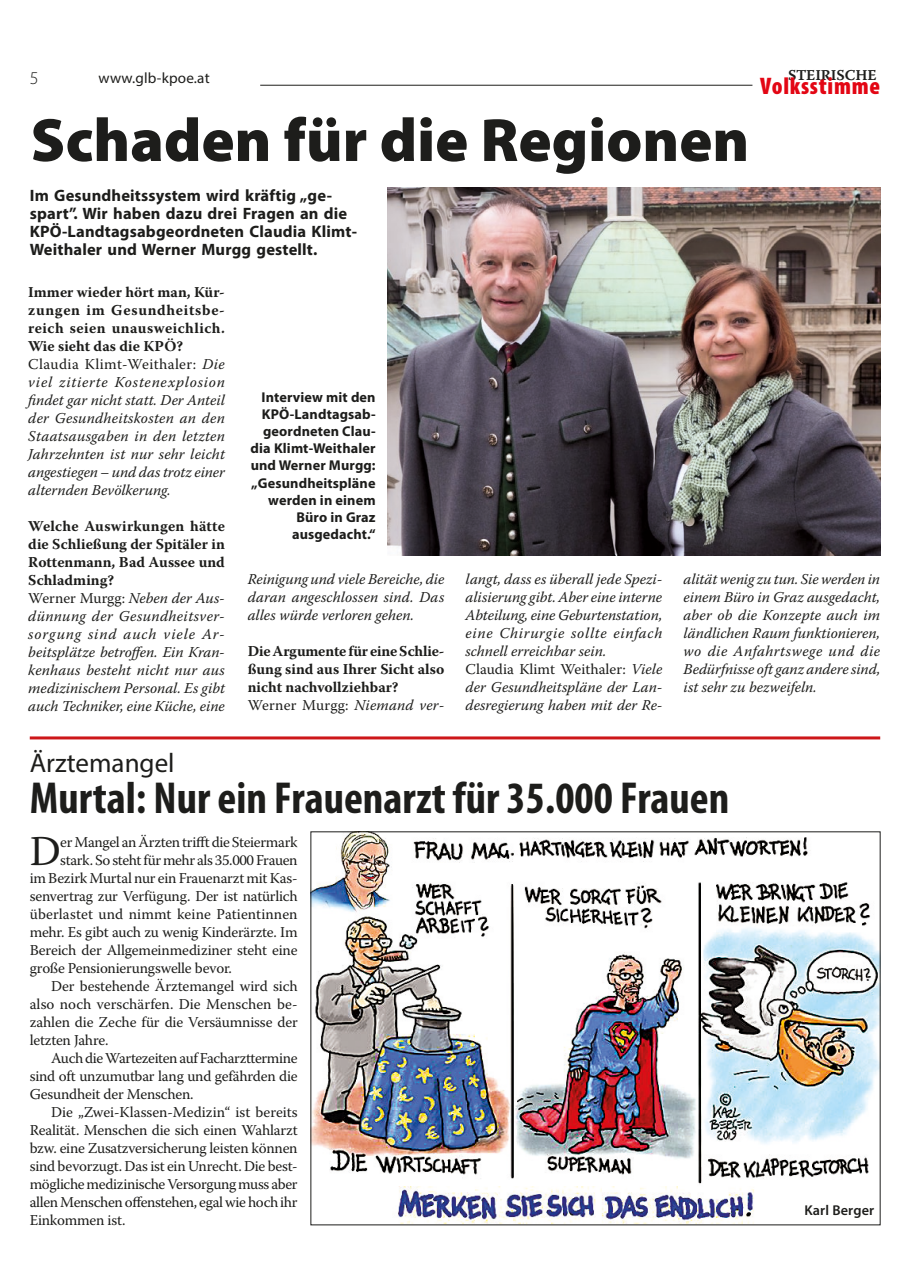
<style>
.page{position:relative;width:910px;height:1276px;background:#fff}
.page>*{position:absolute;margin:0;border:0;box-sizing:border-box;transform-origin:0 0}
.headline_B_T2{font:900 61.5px "Myriad Pro";color:#1d1d1b}
.headline_B_T2-2{font:700 condensed 45px "Myriad Pro";color:#1d1d1b}
.Fließtext{font:42.3px "Warnock Pro";color:#1d1d1b}
.titel_2_18{font:27px "Myriad Pro";color:#1d1d1b}
.t1{font:900 condensed 24px "Myriad Pro";letter-spacing:.03em;color:#e30614}
.t2{font:300 18px "Myriad Pro";color:#1d1d1b}
.Vorspann{font:700 16.5px/18px "Myriad Pro";letter-spacing:.01em;color:#1d1d1b}
.Fließtext-2{font:italic 15px/18px "Warnock Pro";color:#1d1d1b;text-align:justify}
.Fließtext-3{font:15px/18px "Warnock Pro";letter-spacing:-.015em;color:#1d1d1b;text-align:justify}
.Fließtext-4{font:700 15px/18px "Warnock Pro";color:#1d1d1b;text-align:justify}
.Fließtext-5{font:15px "Warnock Pro";letter-spacing:.005em;color:#1d1d1b}
.Fließtext-6{font:15px "Warnock Pro";letter-spacing:.015em;color:#1d1d1b}
.t3{font:15px "Myriad Pro";letter-spacing:.01em;color:#1d1d1b}
.t4{font:15px "Warnock Pro Semibold Capt";letter-spacing:-.01em;color:#1d1d1b}
.Bildtext{font:700 14.25px/17.1px "Myriad Pro";letter-spacing:.01em;color:#1d1d1b;text-align:right}
.Bildtext-2{font:600 14.25px "Myriad Pro";letter-spacing:.01em;color:#1d1d1b}
.s1{font-style:normal}
.s2{font-style:italic}
</style>
<div class="page">
<hr style="left:260px;top:85px;width:492px;height:1px;background:#1d1d1b">
<img style="left:387px;top:187px;width:493px;height:368px">
<img style="left:312px;top:833px;width:567px;height:390px">
<hr style="left:30px;top:736px;width:850px;height:3px;background:#cd171a">
<p class="t2" style="left:30px;top:67px;width:10px">5</p>
<p class="t4" style="left:788px;top:66px;width:90px">STEIRISCHE</p>
<p class="t3" style="left:99px;top:69px;width:113px">www.glb-kpoe.at</p>
<p class="headline_B_T2" style="left:31px;top:99px;width:720px">Schaden für die Regionen</p>
<h3 class="t1" style="left:760px;top:70px;width:121px">Volksstimme</h3>
<p class="Vorspann" style="left:30px;top:185px;width:329px">Im Gesundheitssystem wird kräftig „ge&shy;spart”. Wir haben dazu drei Fragen an die KPÖ-Landtagsabgeordneten Claudia Klimt-Weithaler und Werner Murgg gestellt.</p>
<p class="Fließtext-4" style="left:28px;top:282px;width:198px">Immer wieder hört man, Kür&shy;zungen im Gesundheitsbe&shy;reich seien unausweichlich.<br>Wie sieht das die KPÖ?</p>
<p class="Fließtext-2" style="left:28px;top:354px;width:198px"><span class="s1">Claudia Klimt-Weithaler:</span> Die viel zitierte Kostenexplosion findet gar nicht statt. Der Anteil der Gesundheitskosten an den Staatsausgaben in den letzten Jahrzehnten ist nur sehr leicht angestiegen – und das trotz einer alternden Bevölkerung.</p>
<p class="Fließtext-4" style="left:28px;top:516px;width:198px">Welche Auswirkungen hätte die Schließung der Spitäler in Rottenmann, Bad Aussee und Schladming?</p>
<p class="Fließtext-2" style="left:28px;top:588px;width:198px"><span class="s1">Werner Murgg:</span> Neben der Aus&shy;dünnung der Gesundheitsver&shy;sorgung sind auch viele Ar&shy;beitsplätze betroffen. Ein Kran&shy;kenhaus besteht nicht nur aus medizinischem Personal. Es gibt auch Techniker, eine Küche, eine</p>
<p class="Bildtext" style="left:251px;top:388px;width:127px">Interview mit den<br>KPÖ-Landtagsab&shy;geordneten Clau&shy;dia Klimt-Weithaler und Werner Murgg: „Gesundheitspläne werden in einem<br>Büro in Graz ausgedacht.“</p>
<p class="Fließtext-2" style="left:248px;top:570px;width:198px">Reinigung und viele Bereiche, die daran angeschlossen sind. Das alles würde verloren gehen.</p>
<p class="Fließtext-4" style="left:248px;top:642px;width:198px">Die Argumente für eine Schlie&shy;ßung sind aus Ihrer Sicht also nicht nachvollziehbar?</p>
<p class="Fließtext-6" style="left:248px;top:696px;width:198px">Werner Murgg: <span class="s2">Niemand ver-</span></p>
<p class="Fließtext-2" style="left:466px;top:570px;width:198px">langt, dass es überall jede Spezi&shy;alisierung gibt. Aber eine interne Abteilung, eine Geburtenstation, eine Chirurgie sollte einfach schnell erreichbar sein.</p>
<p class="Fließtext-2" style="left:466px;top:660px;width:198px"><span class="s1">Claudia Klimt Weithaler:</span> Viele der Gesundheitspläne der Lan&shy;desregierung haben mit der Re-</p>
<p class="Fließtext-2" style="left:684px;top:570px;width:198px">alität wenig zu tun. Sie werden in einem Büro in Graz ausgedacht, aber ob die Konzepte auch im ländlichen Raum funktionieren, wo die Anfahrtswege und die Bedürfnisse oft ganz andere sind, ist sehr zu bezweifeln.</p>
<p class="titel_2_18" style="left:30px;top:746px;width:146px">Ärztemangel</p>
<p class="headline_B_T2-2" style="left:30px;top:769px;width:701px">Murtal: Nur ein Frauenarzt für 35.000 Frauen</p>
<p class="Fließtext" style="left:30px;top:825px;width:33px">D</p>
<p class="Fließtext-3" style="left:60px;top:832px;width:239px">er Mangel an Ärzten trifft die Steiermark</p>
<p class="Fließtext-3" style="left:60px;top:850px;width:239px">stark. So steht für mehr als 35.000 Frauen</p>
<p class="Fließtext-3" style="left:30px;top:868px;width:269px">im Bezirk Murtal nur ein Frauenarzt mit Kas-</p>
<p class="Fließtext-3" style="left:30px;top:886px;width:269px">senvertrag zur Verfügung. Der ist natürlich</p>
<p class="Fließtext-5" style="left:30px;top:905px;width:269px">überlastet und nimmt keine Patientinnen</p>
<p class="Fließtext-3" style="left:30px;top:922px;width:269px">mehr. Es gibt auch zu wenig Kinderärzte. Im</p>
<p class="Fließtext-3" style="left:30px;top:940px;width:269px">Bereich der Allgemeinmediziner steht eine</p>
<p class="Fließtext-3" style="left:30px;top:958px;width:204px">große Pensionierungswelle bevor.</p>
<p class="Fließtext-3" style="left:30px;top:976px;width:269px;text-indent:21px">Der bestehende Ärztemangel wird sich also noch verschärfen. Die Menschen be&shy;zahlen die Zeche für die Versäumnisse der letzten Jahre.</p>
<p class="Fließtext-3" style="left:30px;top:1048px;width:269px;text-indent:21px">Auch die Wartezeiten auf Facharzttermine sind oft unzumutbar lang und gefährden die Gesundheit der Menschen.</p>
<p class="Fließtext-3" style="left:30px;top:1102px;width:269px;text-indent:21px">Die „Zwei-Klassen-Medizin“ ist bereits Realität. Menschen die sich einen Wahlarzt bzw. eine Zusatzversicherung leisten können sind bevorzugt. Das ist ein Unrecht. Die best&shy;mögliche medizinische Versorgung muss aber allen Menschen offenstehen, egal wie hoch ihr Einkommen ist.</p>
<p class="Bildtext-2" style="left:804px;top:1201px;width:71px">Karl Berger</p>
</div>
